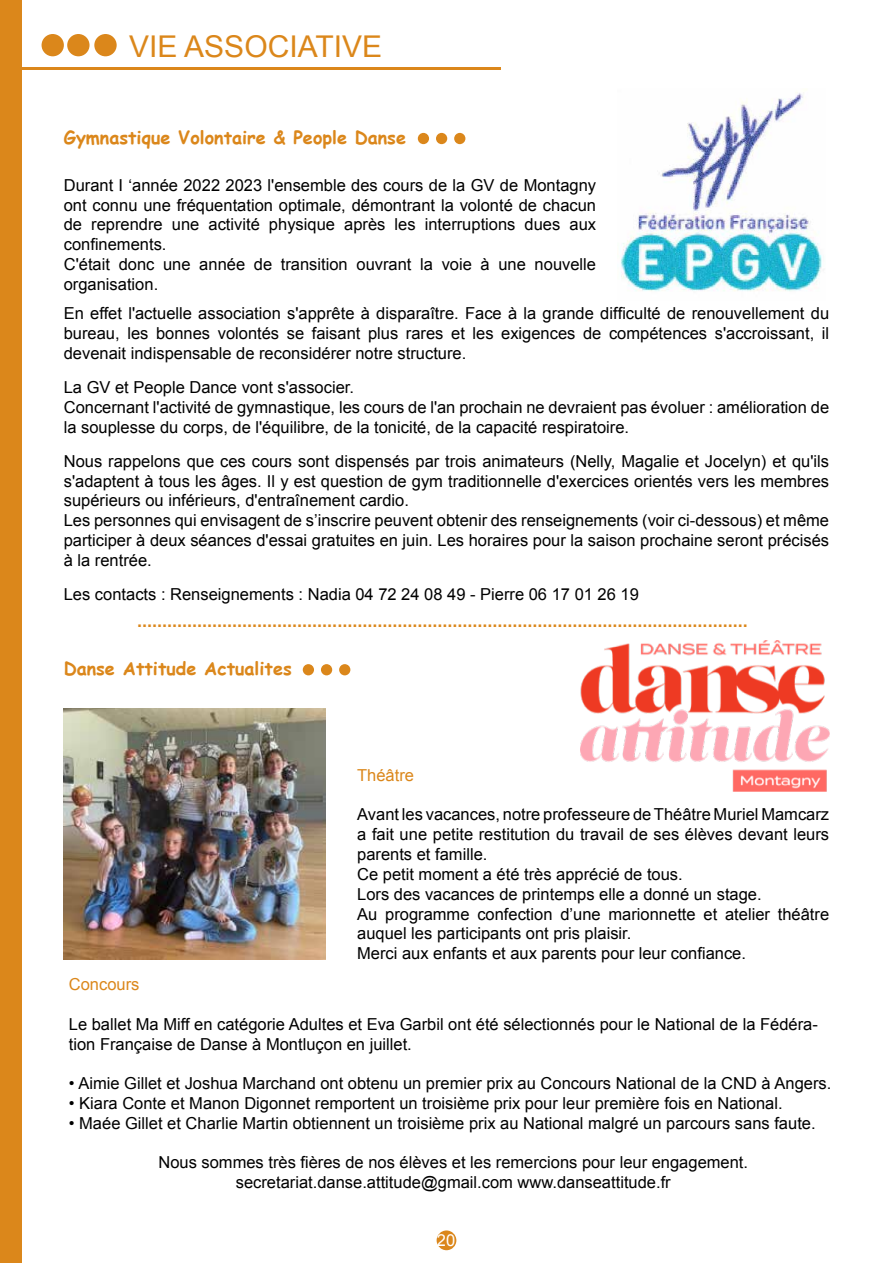
<style>
.page{position:relative;width:893px;height:1263px;background:#fff}
.page>*{position:absolute;margin:0;border:0;box-sizing:border-box;transform-origin:0 0}
.t1{font:30px "Arial";color:#db871b}
.t2{font:700 18px "Arial";color:#db871b}
.t3{font:700 18px "Comic Sans MS";color:#db871b}
.t4{font:16.5px/19.8px "Arial";color:#000}
.t5{font:16.5px "Arial";color:#db871b}
.t6{font:16.5px "Arial";color:#fff}
</style>
<div class="page">
<div style="left:437px;top:1230px;width:19px;height:20px;background:#db871b;border-radius:50%"></div>
<div style="left:0;top:0;width:21px;height:1263px;background:#db871b"></div>
<div style="left:418px;top:133px;width:11px;height:11px;background:#db871b;border-radius:50%"></div>
<div style="left:454px;top:133px;width:11px;height:11px;background:#db871b;border-radius:50%"></div>
<div style="left:436px;top:133px;width:11px;height:11px;background:#db871b;border-radius:50%"></div>
<div style="left:303px;top:664px;width:11px;height:11px;background:#db871b;border-radius:50%"></div>
<div style="left:339px;top:664px;width:11px;height:11px;background:#db871b;border-radius:50%"></div>
<div style="left:321px;top:664px;width:11px;height:11px;background:#db871b;border-radius:50%"></div>
<img style="left:620px;top:92px;width:202px;height:199px">
<img style="left:64px;top:708px;width:261px;height:251px">
<img style="left:581px;top:640px;width:248px;height:152px">
<hr style="left:0;top:67px;width:500px;height:3px;background:#db871b">
<div style="left:42px;top:34px;width:22px;height:22px;background:#db871b;border-radius:50%"></div>
<div style="left:94px;top:34px;width:23px;height:22px;background:#db871b;border-radius:50%"></div>
<div style="left:67px;top:34px;width:23px;height:22px;background:#db871b;border-radius:50%"></div>
<h1 class="t1" style="left:129px;top:27px;width:254px">VIE ASSOCIATIVE</h1>
<p class="t3" style="left:64px;top:124px;width:344px">Gymnastique Volontaire &amp; People Danse</p>
<p class="t4" style="left:64px;top:175px;width:534px">Durant I ‘année 2022 2023 l'ensemble des cours de la GV de Montagny ont connu une fréquentation optimale, démontrant la volonté de chacun de reprendre une activité physique après les interruptions dues aux confinements.<br>C'était donc une année de transition ouvrant la voie à une nouvelle organisation.</p>
<p class="t4" style="left:64px;top:304px;width:767px;text-align:justify">En effet l'actuelle association s'apprête à disparaître. Face à la grande difficulté de renouvellement du bureau, les bonnes volontés se faisant plus rares et les exigences de compétences s'accroissant, il devenait indispensable de reconsidérer notre structure.</p>
<p class="t4" style="left:64px;top:377px;width:767px">La GV et People Dance vont s'associer.<br>Concernant l'activité de gymnastique, les cours de l'an prochain ne devraient pas évoluer : amélioration de la souplesse du corps, de l'équilibre, de la tonicité, de la capacité respiratoire.</p>
<p class="t4" style="left:64px;top:451px;width:767px">Nous rappelons que ces cours sont dispensés par trois animateurs (Nelly, Magalie et Jocelyn) et qu'ils s'adaptent à tous les âges. Il y est question de gym traditionnelle d'exercices orientés vers les membres supérieurs ou inférieurs, d'entraînement cardio.<br>Les personnes qui envisagent de s’inscrire peuvent obtenir des renseignements (voir ci-dessous) et même participer à deux séances d'essai gratuites en juin. Les horaires pour la saison prochaine seront précisés à la rentrée.</p>
<p class="t4" style="left:64px;top:584px;width:577px">Les contacts : Renseignements : Nadia 04 72 24 08 49 - Pierre 06 17 01 26 19</p>
<p class="t2" style="left:137px;top:609px;width:612px">..........................................................................................................................</p>
<p class="t3" style="left:64px;top:655px;width:230px">Danse Attitude Actualites</p>
<p class="t5" style="left:357px;top:764px;width:58px">Théâtre</p>
<p class="t4" style="left:357px;top:805px;width:473px">Avant les vacances, notre professeure de Théâtre Muriel Mamcarz a fait une petite restitution du travail de ses élèves devant leurs parents et famille.<br>Ce petit moment a été très apprécié de tous.<br>Lors des vacances de printemps elle a donné un stage.<br>Au programme confection d’une marionnette et atelier théâtre auquel les participants ont pris plaisir.<br>Merci aux enfants et aux parents pour leur confiance.</p>
<p class="t5" style="left:69px;top:973px;width:72px">Concours</p>
<p class="t4" style="left:69px;top:1014px;width:751px">Le ballet Ma Miff en catégorie Adultes et Eva Garbil ont été sélectionnés pour le National de la Fédéra&shy;tion Française de Danse à Montluçon en juillet.</p>
<p class="t4" style="left:69px;top:1074px;width:764px">• Aimie Gillet et Joshua Marchand ont obtenu un premier prix au Concours National de la CND à Angers.</p>
<p class="t4" style="left:69px;top:1093px;width:715px">• Kiara Conte et Manon Digonnet remportent un troisième prix pour leur première fois en National.</p>
<p class="t4" style="left:69px;top:1113px;width:748px">• Maée Gillet et Charlie Martin obtiennent un troisième prix au National malgré un parcours sans faute.</p>
<p class="t4" style="left:158px;top:1153px;width:591px;text-align:center">Nous sommes très fières de nos élèves et les remercions pour leur engagement. secretariat.danse.attitude@gmail.com www.danseattitude.fr</p>
<p class="t6" style="left:437px;top:1229px;width:20px">20</p>
</div>
